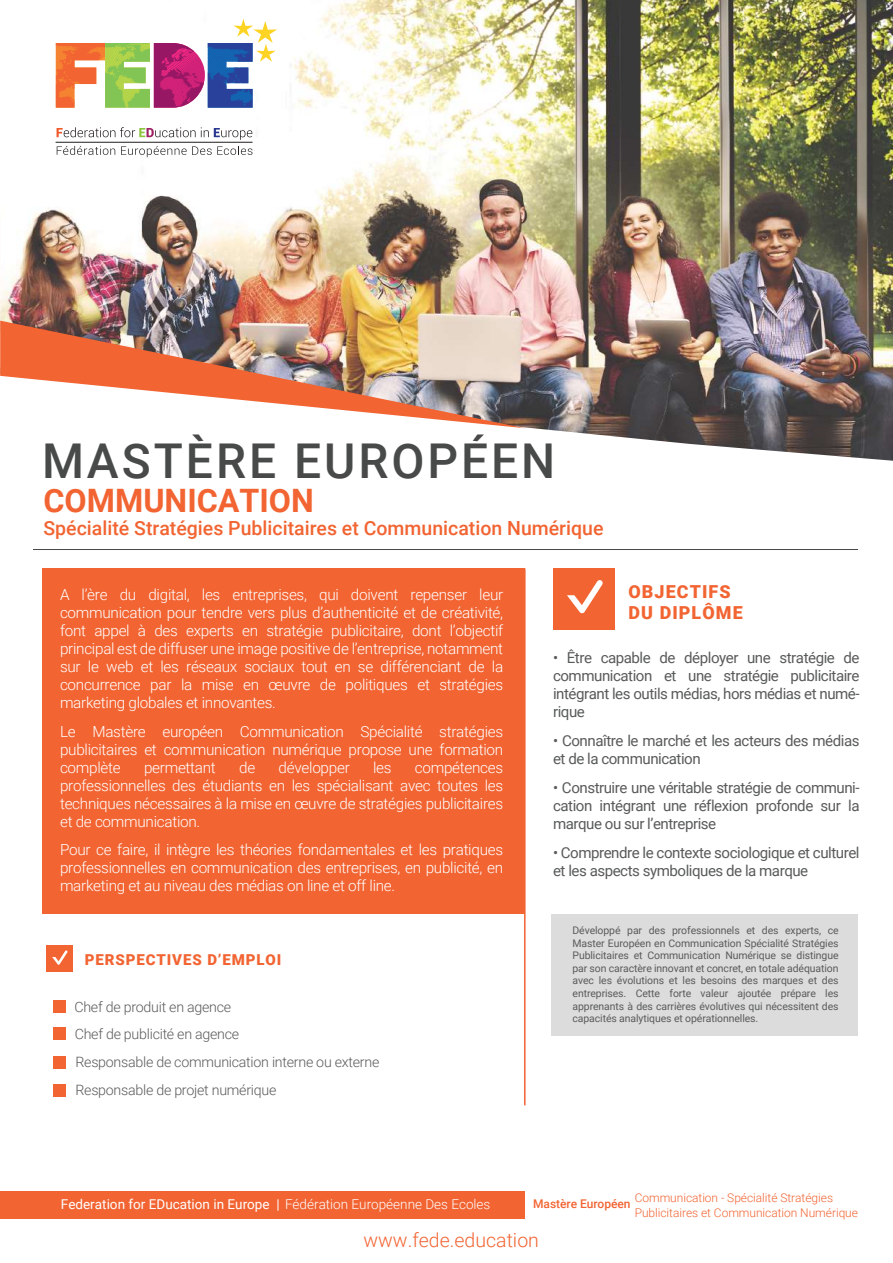
<style>
.page{position:relative;width:893px;height:1263px;background:#fff}
.page>*{position:absolute;margin:0;border:0;box-sizing:border-box;transform-origin:0 0}
.t1{font:500 48px "Roboto";letter-spacing:.06em;color:#484a4a}
.t2{font:700 32.25px "Roboto";color:#f26432}
.t3{font:500 19.5px "Roboto";color:#f26432}
.t4{font:300 19.5px "Roboto";color:#f26432}
.t5{font:900 17.85px/21.5px "Roboto";letter-spacing:.06em;color:#f26432}
.t6{font:300 15.3px/18px "Roboto";letter-spacing:-.02em;color:#fff;text-align:justify}
.t7{font:15.15px/18.1px "Roboto";letter-spacing:-.03em;color:#585c59;text-align:justify}
.t8{font:900 15px "Roboto";letter-spacing:.06em;color:#f26432}
.t9{font:300 14.25px/27.9px "Roboto";letter-spacing:-.02em;color:#585c59}
.t10{font:13.5px "Roboto";color:#fff}
.t11{font:300 12px/14.4px "Roboto";letter-spacing:-.005em;color:#f26432}
.t12{font:500 12px "Roboto";letter-spacing:-.005em;color:#f26432}
.t13{font:10.5px/12.6px "Roboto";letter-spacing:-.01em;color:#585c59;text-align:justify}
.s1{font-weight:300}
</style>
<div class="page">
<img style="left:0;top:0;width:893px;height:461px">
<div style="left:42px;top:568px;width:483px;height:346px;background:#f26432"></div>
<hr style="left:33px;top:549px;width:825px;height:1px;background:#484a4a">
<div style="left:553px;top:568px;width:62px;height:62px;background:#f26432"></div>
<svg style="left:567px;top:580px;width:36px;height:33px"></svg>
<img style="left:0;top:321px;width:525px;height:107px">
<svg style="left:56px;top:19px;width:221px;height:89px"></svg>
<svg style="left:57px;top:127px;width:195px;height:13px"></svg>
<svg style="left:57px;top:146px;width:58px;height:9px"></svg>
<svg style="left:121px;top:146px;width:131px;height:11px"></svg>
<hr style="left:56px;top:142px;width:197px;height:1px;background:#211d1e">
<div style="left:0;top:1191px;width:525px;height:27px;background:#f26432"></div>
<hr style="left:524px;top:569px;width:2px;height:536px;background:#f26432">
<div style="left:46px;top:945px;width:27px;height:26px;background:#f26432"></div>
<svg style="left:52px;top:950px;width:16px;height:15px"></svg>
<div style="left:53px;top:999px;width:13px;height:13px;background:#f26432"></div>
<div style="left:53px;top:1027px;width:13px;height:13px;background:#f26432"></div>
<div style="left:53px;top:1055px;width:13px;height:13px;background:#f26432"></div>
<div style="left:53px;top:1084px;width:13px;height:13px;background:#f26432"></div>
<div style="left:552px;top:914px;width:306px;height:122px;background:#dcdcdc"></div>
<h1 class="t1" style="left:42px;top:427px;width:515px">MASTÈRE EUROPÉEN</h1>
<h2 class="t2" style="left:44px;top:478px;width:272px">COMMUNICATION</h2>
<p class="t3" style="left:44px;top:515px;width:561px">Spécialité Stratégies Publicitaires et Communication Numérique</p>
<p class="t6" style="left:60px;top:585px;width:445px">A l’ère du digital, les entreprises, qui doivent repenser leur communication pour tendre vers plus d’authenticité et de créativité, font appel à des experts en stratégie publicitaire, dont l’objectif principal est de diffuser une image positive de l’entreprise, notamment sur le web et les réseaux sociaux tout en se différenciant de la concurrence par la mise en œuvre de politiques et stratégies marketing globales et innovantes.</p>
<p class="t6" style="left:60px;top:722px;width:445px">Le Mastère européen Communication Spécialité stratégies publicitaires et communication numérique propose une formation complète</p>
<p class="t6" style="left:60px;top:758px;width:445px;text-indent:355px">compétences professionnelles des étudiants en les spécialisant avec toutes les techniques nécessaires à la mise en œuvre de stratégies publicitaires et de communication.</p>
<p class="t6" style="left:60px;top:840px;width:445px">Pour ce faire, il intègre les théories fondamentales et les pratiques professionnelles en communication des entreprises, en publicité, en marketing et au niveau des médias on line et off line.</p>
<p class="t6" style="left:144px;top:758px;width:73px">permettant</p>
<p class="t6" style="left:239px;top:758px;width:18px">de</p>
<p class="t6" style="left:279px;top:758px;width:73px">développer</p>
<p class="t6" style="left:373px;top:758px;width:20px">les</p>
<p class="t8" style="left:85px;top:949px;width:198px">PERSPECTIVES D’EMPLOI</p>
<p class="t9" style="left:74px;top:992px;width:306px">Chef de produit en agence<br>Chef de publicité en agence<br>Responsable de communication interne ou externe Responsable de projet numérique</p>
<p class="t5" style="left:628px;top:580px;width:116px">OBJECTIFS<br>DU DIPLÔME</p>
<p class="t7" style="left:553px;top:648px;width:308px">• Être capable de déployer une stratégie de communication et une stratégie publicitaire intégrant les outils médias, hors médias et numé&shy;rique</p>
<p class="t7" style="left:553px;top:731px;width:308px">• Connaître le marché et les acteurs des médias et de la communication</p>
<p class="t7" style="left:553px;top:778px;width:308px">• Construire une véritable stratégie de communi&shy;cation intégrant une réflexion profonde sur la marque ou sur l’entreprise</p>
<p class="t7" style="left:553px;top:843px;width:308px">• Comprendre le contexte sociologique et culturel et les aspects symboliques de la marque</p>
<p class="t13" style="left:572px;top:924px;width:268px">Développé par des professionnels et des experts, ce Master Européen en Communication Spécialité Stratégies Publicitaires et Communication Numérique se distingue par son caractère innovant et concret, en totale adéquation avec les évolutions et les besoins des marques et des entreprises. Cette forte valeur ajoutée prépare les apprenants à des carrières évolutives qui nécessitent des capacités analytiques et opérationnelles.</p>
<p class="t12" style="left:533px;top:1196px;width:99px">Mastère Européen</p>
<p class="t11" style="left:635px;top:1190px;width:225px">Communication - Spécialité Stratégies<br>Publicitaires et Communication Numérique</p>
<p class="t10" style="left:61px;top:1194px;width:431px">Federation for EDucation in Europe | <span class="s1">Fédération Européenne Des Ecoles</span></p>
<p class="t4" style="left:364px;top:1226px;width:177px">www.fede.education</p>
</div>
